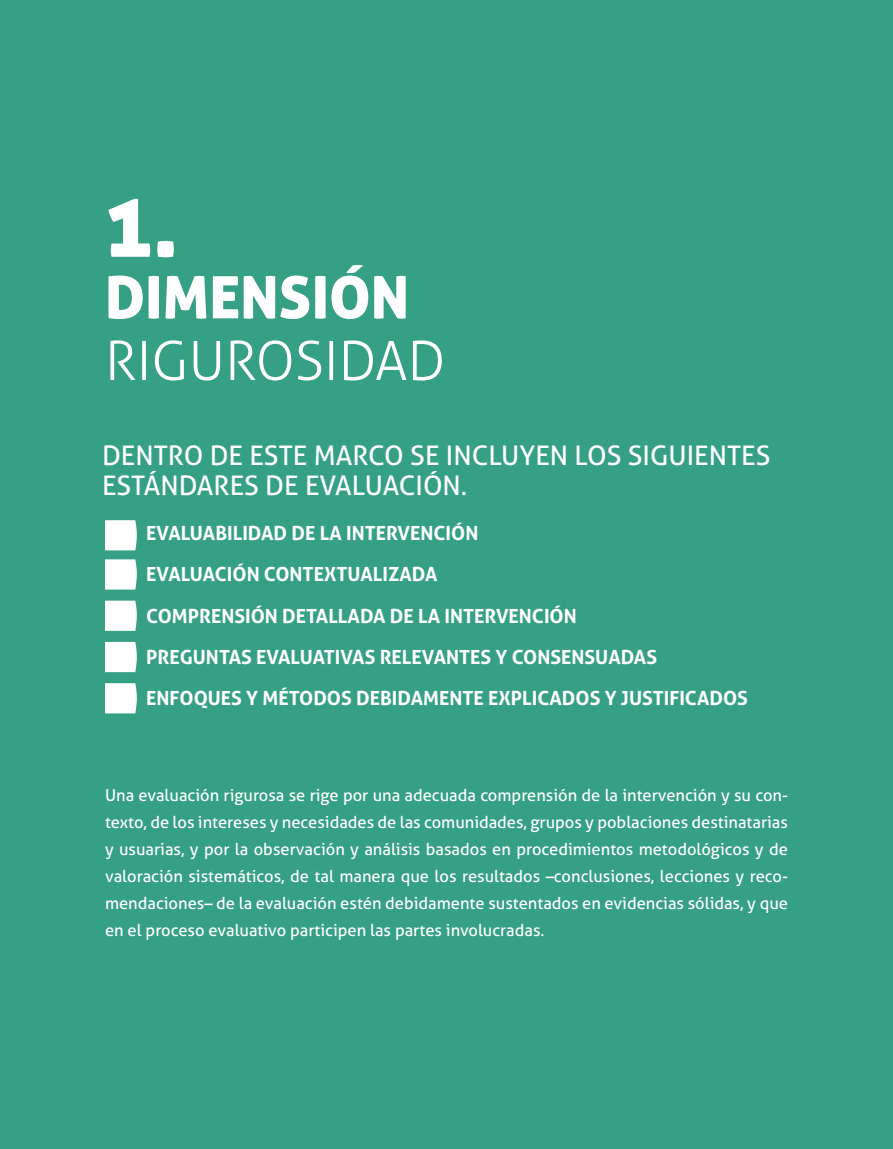
<style>
.page{position:relative;width:893px;height:1149px;background:#fff}
.page>*{position:absolute;margin:0;border:0;box-sizing:border-box;transform-origin:0 0}
.t1{font:88.5px "Aller Display";color:#fff}
.t2{font:58.5px "Aller Display";color:#fff}
.t3{font:300 54px "Aller";color:#fff}
.t4{font:27px/30px "Aller";color:#fff}
.t5{font:700 19.5px/41px "Aller";color:#fff}
.t6{font:16.5px/27px "Aller";color:#fff;text-align:justify}
</style>
<div class="page">
<div style="left:0;top:0;width:893px;height:1148px;background:#36a085"></div>
<svg style="left:105px;top:520px;width:32px;height:30px"></svg>
<svg style="left:105px;top:559px;width:32px;height:30px"></svg>
<svg style="left:105px;top:600px;width:32px;height:30px"></svg>
<svg style="left:105px;top:641px;width:32px;height:31px"></svg>
<svg style="left:105px;top:683px;width:32px;height:30px"></svg>
<h1 class="t1" style="left:105px;top:169px;width:75px">1.</h1>
<h2 class="t2" style="left:105px;top:260px;width:306px">DIMENSIÓN</h2>
<h3 class="t3" style="left:105px;top:328px;width:342px">RIGUROSIDAD</h3>
<h3 class="t4" style="left:102px;top:440px;width:670px">DENTRO DE ESTE MARCO SE INCLUYEN LOS SIGUIENTES<br>ESTÁNDARES DE EVALUACIÓN.</h3>
<p class="t5" style="left:146px;top:512px;width:603px">EVALUABILIDAD DE LA INTERVENCIÓN<br>EVALUACIÓN CONTEXTUALIZADA<br>COMPRENSIÓN DETALLADA DE LA INTERVENCIÓN<br>PREGUNTAS EVALUATIVAS RELEVANTES Y CONSENSUADAS ENFOQUES Y MÉTODOS DEBIDAMENTE EXPLICADOS Y JUSTIFICADOS</p>
<p class="t6" style="left:105px;top:781px;width:684px">Una evaluación rigurosa se rige por una adecuada comprensión de la intervención y su con&shy;texto, de los intereses y necesidades de las comunidades, grupos y poblaciones destinatarias y usuarias, y por la observación y análisis basados en procedimientos metodológicos y de valoración sistemáticos, de tal manera que los resultados –conclusiones, lecciones y reco&shy;mendaciones– de la evaluación estén debidamente sustentados en evidencias sólidas, y que en el proceso evaluativo participen las partes involucradas.</p>
</div>
